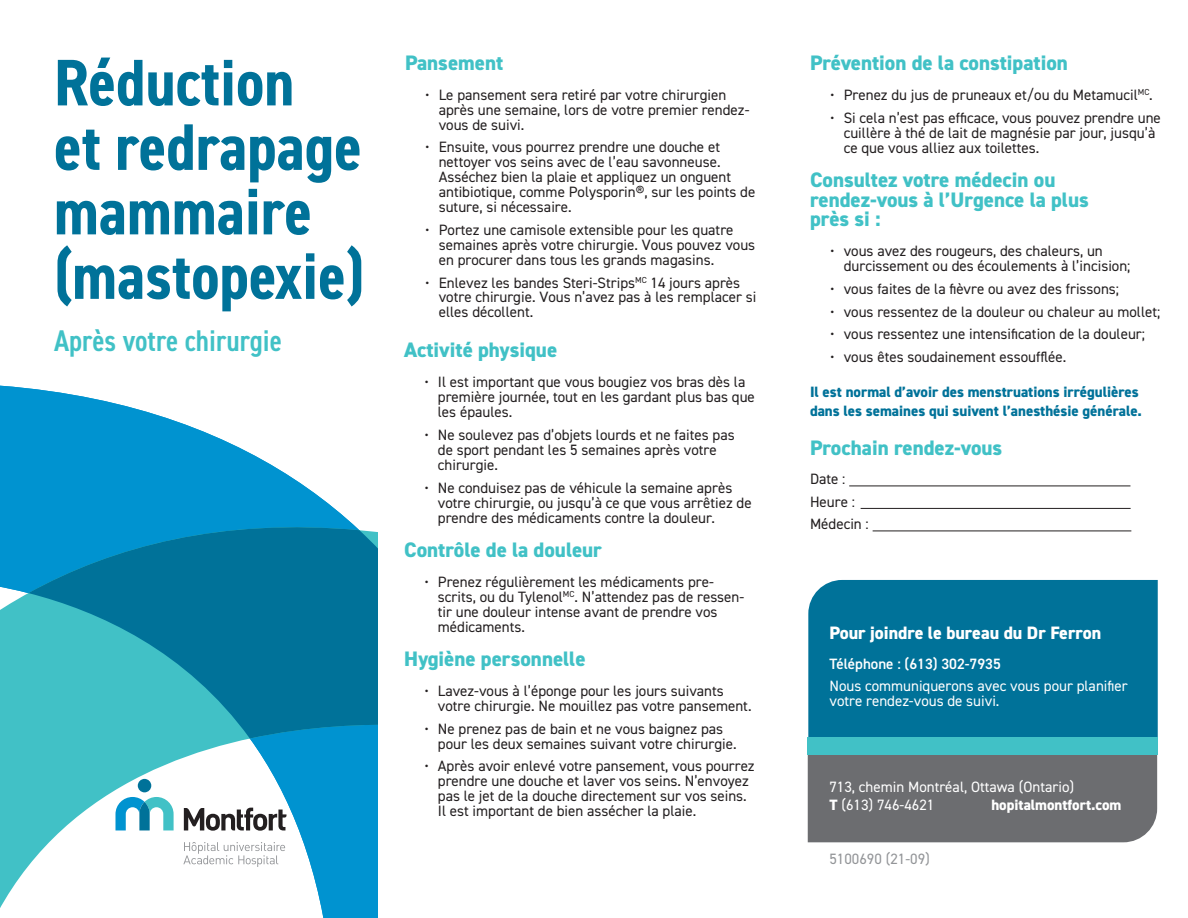
<style>
.page{position:relative;width:1188px;height:918px;background:#fff}
.page>*{position:absolute;margin:0;border:0;box-sizing:border-box;transform-origin:0 0}
.t1{font:700 condensed 66px/64.5px "DIN2014";color:#007299}
.t2{font:600 condensed 30px "DIN2014";color:#41c1c6}
.t3{font:800 21px/19.5px "DIN2014";color:#41c1c6}
.Paragraph_Style_1{font:800 18px "DIN2014";color:#fff}
.Body{font:15px/15px "DIN2014";color:#231f20}
.Body-2{font:15px/15px "DIN2014";color:#fff}
.t4{font:800 15px/19.5px "DIN2014";color:#007299}
.Body-3{font:600 15px "DIN2014";color:#fff}
.t5{font:800 15px "DIN2014";color:#fff}
.t6{font:15px "DIN2014";color:#939598}
.s1{font-weight:800}
</style>
<div class="page">
<div style="left:808px;top:755px;width:349px;height:87px;background:#6c6d70"></div>
<div style="left:808px;top:580px;width:350px;height:158px;background:#007299"></div>
<div style="left:808px;top:738px;width:350px;height:17px;background:#41c1c6"></div>
<hr style="left:849px;top:486px;width:281px;height:1px;background:#231f20">
<hr style="left:861px;top:508px;width:270px;height:1px;background:#231f20">
<hr style="left:873px;top:531px;width:258px;height:1px;background:#231f20">
<svg style="left:0;top:385px;width:113px;height:18px;fill:#0093d0"></svg>
<svg style="left:0;top:403px;width:378px;height:515px"></svg>
<svg style="left:28px;top:518px;width:350px;height:221px;background:#128bac"></svg>
<svg style="left:115px;top:797px;width:59px;height:33px"></svg>
<div style="left:138px;top:779px;width:13px;height:13px;background:#007299;border-radius:50%"></div>
<svg style="left:184px;top:808px;width:103px;height:23px"></svg>
<svg style="left:183px;top:842px;width:102px;height:25px"></svg>
<h1 class="t1" style="left:54px;top:50px;width:312px">Réduction<br>et redrapage mammaire (mastopexie)</h1>
<h2 class="t2" style="left:54px;top:320px;width:230px">Après votre chirurgie</h2>
<h3 class="t3" style="left:405px;top:53px;width:100px">Pansement</h3>
<p class="Body" style="left:439px;top:87px;width:312px;text-indent:-14px">• Le pansement sera retiré par votre chirurgien après une semaine, lors de votre premier rendez&shy;vous de suivi.</p>
<p class="Body" style="left:439px;top:140px;width:318px;text-indent:-14px">• Ensuite, vous pourrez prendre une douche et nettoyer vos seins avec de l’eau savonneuse.<br>Asséchez bien la plaie et appliquez un onguent antibiotique, comme Polysporin®, sur les points de suture, si nécessaire.</p>
<p class="Body" style="left:439px;top:222px;width:318px;text-indent:-14px">• Portez une camisole extensible pour les quatre semaines après votre chirurgie. Vous pouvez vous en procurer dans tous les grands magasins.</p>
<p class="Body" style="left:439px;top:275px;width:319px;text-indent:-14px">• Enlevez les bandes Steri-Strips<sup>MC</sup> 14 jours après votre chirurgie. Vous n’avez pas à les remplacer si elles décollent.</p>
<h3 class="t3" style="left:404px;top:340px;width:155px">Activité physique</h3>
<p class="Body" style="left:438px;top:374px;width:319px;text-indent:-14px">• Il est important que vous bougiez vos bras dès la première journée, tout en les gardant plus bas que les épaules.</p>
<p class="Body" style="left:438px;top:427px;width:298px;text-indent:-14px">• Ne soulevez pas d’objets lourds et ne faites pas de sport pendant les 5 semaines après votre chirurgie.</p>
<p class="Body" style="left:438px;top:480px;width:315px;text-indent:-14px">• Ne conduisez pas de véhicule la semaine après votre chirurgie, ou jusqu’à ce que vous arrêtiez de prendre des médicaments contre la douleur.</p>
<h3 class="t3" style="left:404px;top:540px;width:199px">Contrôle de la douleur</h3>
<p class="Body" style="left:438px;top:574px;width:308px;text-indent:-14px">• Prenez régulièrement les médicaments pre&shy;scrits, ou du Tylenol<sup>MC</sup>. N’attendez pas de ressen&shy;tir une douleur intense avant de prendre vos médicaments.</p>
<h3 class="t3" style="left:404px;top:649px;width:183px">Hygiène personnelle</h3>
<p class="Body" style="left:438px;top:683px;width:315px;text-indent:-14px">• Lavez-vous à l’éponge pour les jours suivants votre chirurgie. Ne mouillez pas votre pansement.</p>
<p class="Body" style="left:438px;top:721px;width:300px;text-indent:-14px">• Ne prenez pas de bain et ne vous baignez pas pour les deux semaines suivant votre chirurgie.</p>
<p class="Body" style="left:438px;top:759px;width:318px;text-indent:-14px">• Après avoir enlevé votre pansement, vous pourrez prendre une douche et laver vos seins. N’envoyez pas le jet de la douche directement sur vos seins.<br>Il est important de bien assécher la plaie.</p>
<h3 class="t3" style="left:810px;top:53px;width:259px">Prévention de la constipation</h3>
<p class="Body" style="left:830px;top:87px;width:324px">• Prenez du jus de pruneaux et/ou du Metamucil<sup>MC</sup>.</p>
<p class="Body" style="left:844px;top:110px;width:319px;text-indent:-14px">• Si cela n’est pas efficace, vous pouvez prendre une cuillère à thé de lait de magnésie par jour, jusqu’à ce que vous alliez aux toilettes.</p>
<h3 class="t3" style="left:810px;top:170px;width:280px">Consultez votre médecin ou rendez-vous à l’Urgence la plus près si :</h3>
<p class="Body" style="left:844px;top:243px;width:288px;text-indent:-14px">• vous avez des rougeurs, des chaleurs, un durcissement ou des écoulements à l’incision;</p>
<p class="Body" style="left:830px;top:281px;width:290px">• vous faites de la fièvre ou avez des frissons;</p>
<p class="Body" style="left:830px;top:304px;width:332px">• vous ressentez de la douleur ou chaleur au mollet;</p>
<p class="Body" style="left:830px;top:326px;width:316px">• vous ressentez une intensification de la douleur;</p>
<p class="Body" style="left:830px;top:349px;width:237px">• vous êtes soudainement essoufflée.</p>
<h4 class="t4" style="left:810px;top:382px;width:334px">Il est normal d’avoir des menstruations irrégulières dans les semaines qui suivent l’anesthésie générale.</h4>
<h3 class="t3" style="left:810px;top:438px;width:194px">Prochain rendez-vous</h3>
<p class="Body" style="left:810px;top:471px;width:37px">Date :</p>
<p class="Body" style="left:810px;top:494px;width:47px">Heure :</p>
<p class="Body" style="left:810px;top:516px;width:60px">Médecin :</p>
<p class="Paragraph_Style_1" style="left:829px;top:621px;width:273px">Pour joindre le bureau du Dr Ferron</p>
<p class="Body-3" style="left:829px;top:654px;width:173px">Téléphone : (613) 302-7935</p>
<p class="Body-2" style="left:829px;top:678px;width:300px">Nous communiquerons avec vous pour planifier votre rendez-vous de suivi.</p>
<h1 class="Body-2" style="left:829px;top:779px;width:246px">713, chemin Montréal, Ottawa (Ontario)</h1>
<h1 class="Body-2" style="left:829px;top:797px;width:106px"><span class="s1">T</span> (613) 746-4621</h1>
<h1 class="t5" style="left:991px;top:795px;width:132px">hopitalmontfort.com</h1>
<p class="t6" style="left:829px;top:849px;width:102px">5100690 (21-09)</p>
</div>
